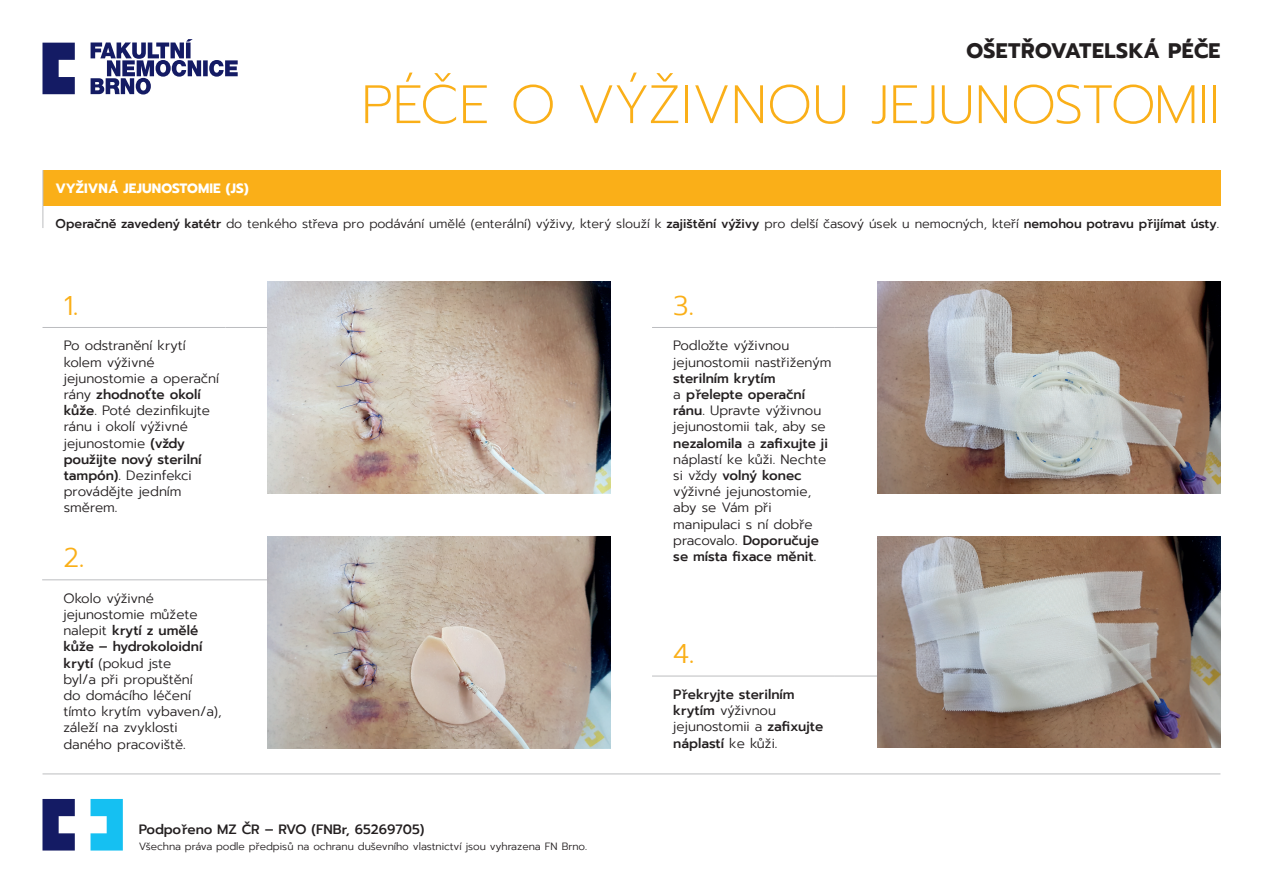
<style>
.page{position:relative;width:1263px;height:893px;background:#fff}
.page>*{position:absolute;margin:0;border:0;box-sizing:border-box;transform-origin:0 0}
.t1{font:200 54px "Prompt";color:#faaf18}
.t2{font:300 27px "Prompt";color:#faaf18}
.t3{font:700 21px "Prompt";letter-spacing:.025em;color:#231f20}
.t4{font:300 13.5px/16.2px "Prompt";color:#231f20}
.t5{font:500 13.5px/16.2px "Prompt";color:#231f20}
.t6{font:700 13.5px "Prompt";letter-spacing:.01em;color:#fff}
.t7{font:300 12.75px "Prompt";color:#231f20}
.t8{font:300 10.5px "Prompt";color:#231f20}
.s1{font-weight:500}
.s2{font-weight:300}
</style>
<div class="page">
<svg style="left:42px;top:799px;width:33px;height:51px"></svg>
<svg style="left:91px;top:799px;width:32px;height:51px;background:#3ccaf4"></svg>
<hr style="left:43px;top:773px;width:1177px;height:1px;background:#bcbdc0">
<div style="left:43px;top:170px;width:1177px;height:36px;background:#faaf18"></div>
<hr style="left:43px;top:170px;width:1px;height:36px;background:#bcbdc0">
<svg style="left:43px;top:206px;width:1px;height:22px"></svg>
<hr style="left:43px;top:327px;width:182px;height:1px;background:#bcbdc0">
<hr style="left:225px;top:327px;width:43px;height:1px;background:#bcbdc0">
<hr style="left:42px;top:579px;width:183px;height:1px;background:#bcbdc0">
<hr style="left:225px;top:579px;width:43px;height:1px;background:#bcbdc0">
<hr style="left:652px;top:327px;width:183px;height:1px;background:#bcbdc0">
<hr style="left:835px;top:327px;width:42px;height:1px;background:#bcbdc0">
<hr style="left:652px;top:676px;width:183px;height:1px;background:#bcbdc0">
<hr style="left:835px;top:676px;width:42px;height:1px;background:#bcbdc0">
<img style="left:268px;top:282px;width:343px;height:212px">
<img style="left:268px;top:536px;width:343px;height:212px">
<img style="left:877px;top:282px;width:343px;height:212px">
<img style="left:877px;top:536px;width:343px;height:211px">
<svg style="left:91px;top:39px;width:147px;height:56px"></svg>
<svg style="left:42px;top:43px;width:33px;height:51px"></svg>
<h3 class="t3" style="left:966px;top:35px;width:255px">OŠETŘOVATELSKÁ PÉČE</h3>
<h1 class="t1" style="left:361px;top:67px;width:861px">PÉČE O VÝŽIVNOU JEJUNOSTOMII</h1>
<p class="t6" style="left:56px;top:178px;width:195px">VYŽIVNÁ JEJUNOSTOMIE (JS)</p>
<p class="t7" style="left:56px;top:215px;width:1165px"><span class="s1">Operačně zavedený katétr</span> do tenkého střeva pro podávání umělé (enterální) výživy, který slouží k <span class="s1">zajištění výživy</span> pro delší časový úsek u nemocných, kteří <span class="s1">nemohou potravu přijímat ústy</span>.</p>
<h2 class="t2" style="left:64px;top:287px;width:16px">1.</h2>
<p class="t4" style="left:64px;top:338px;width:157px">Po odstranění krytí kolem výživné jejunostomie a operační rány <span class="s1">zhodnoťte okolí kůže</span>. Poté dezinfikujte ránu i okolí výživné jejunostomie <span class="s1">(vždy použijte nový sterilní tampón)</span>. Dezinfekci provádějte jedním směrem.</p>
<h2 class="t2" style="left:63px;top:539px;width:22px">2.</h2>
<p class="t4" style="left:63px;top:590px;width:160px">Okolo výživné jejunostomie můžete nalepit <span class="s1">krytí z umělé kůže – hydrokoloidní krytí</span> (pokud jste<br>byl/a při propuštění<br>do domácího léčení tímto krytím vybaven/a), záleží na zvyklosti daného pracoviště.</p>
<p class="t5" style="left:139px;top:821px;width:287px">Podpořeno MZ ČR – RVO (FNBr, 65269705)</p>
<p class="t8" style="left:139px;top:839px;width:450px">Všechna práva podle předpisů na ochranu duševního vlastnictví jsou vyhrazena FN Brno.</p>
<h2 class="t2" style="left:673px;top:287px;width:22px">3.</h2>
<p class="t4" style="left:673px;top:338px;width:160px">Podložte výživnou jejunostomii nastřiženým</p>
<p class="t4" style="left:673px;top:370px;width:156px"><span class="s1">sterilním krytím<br></span>a <span class="s1">přelepte operační ránu</span>. Upravte výživnou jejunostomii tak, aby se <span class="s1">nezalomila</span> a <span class="s1">zafixujte ji </span>náplastí ke kůži. Nechte si vždy <span class="s1">volný konec </span>výživné jejunostomie, aby se Vám při manipulaci s ní dobře pracovalo. <span class="s1">Doporučuje se místa fixace měnit.</span></p>
<h2 class="t2" style="left:673px;top:635px;width:23px">4.</h2>
<p class="t5" style="left:673px;top:686px;width:152px">Překryjte sterilním krytím <span class="s2">výživnou jejunostomii a</span> zafixujte náplastí <span class="s2">ke kůži.</span></p>
</div>
